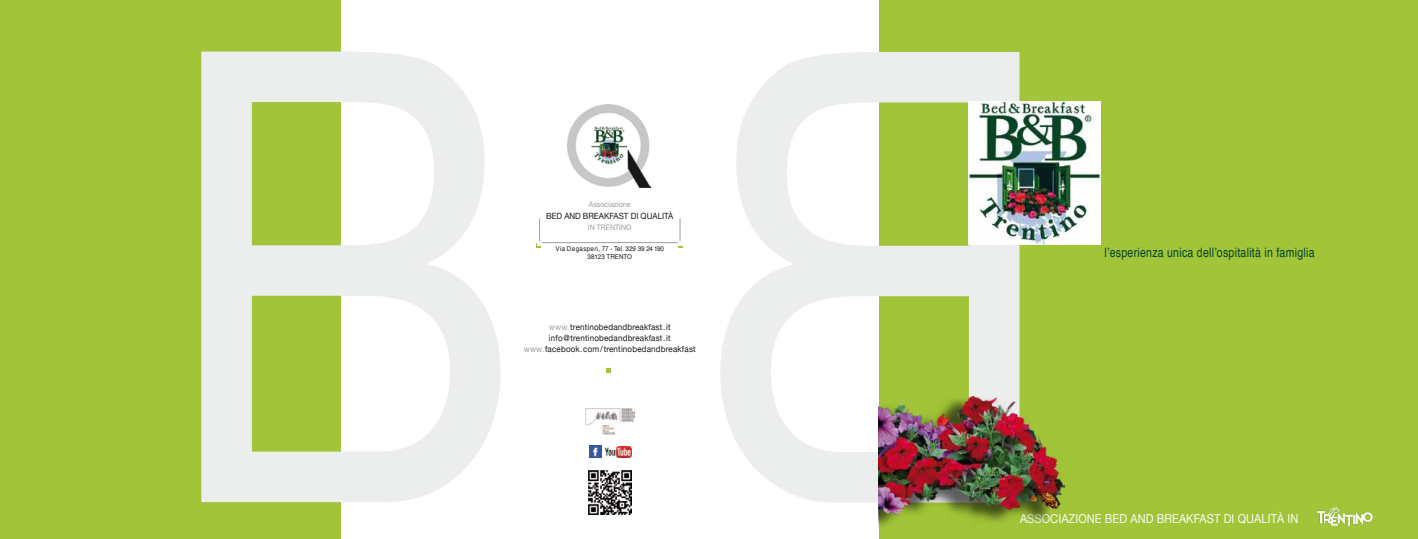
<style>
.page{position:relative;width:1418px;height:539px;background:#fff}
.page>*{position:absolute;margin:0;border:0;box-sizing:border-box;transform-origin:0 0}
.t1{font:13px "Helvetica";letter-spacing:.025em;color:#024328;scale:.82 1}
.t2{font:12.3px "Helvetica Neue";letter-spacing:.01em;color:#fcfcfc;scale:.89 1}
.t3{font:8.5px/11.4px "Helvetica Neue";letter-spacing:.025em;color:#1a171c;text-align:center;scale:.94 1}
.t4{font:8.5px "Helvetica Neue";color:#1a171c;scale:.94 1}
.t5{font:7.6px "Helvetica Neue";color:#9c9e9f;scale:.94 1}
.t6{font:6.6px/8.5px "Helvetica";color:#1a171c;text-align:center;scale:.94 1}
.s1{color:#9c9e9f}
</style>
<div class="page">
<div style="left:0;top:0;width:340px;height:539px;background:#a1c438"></div>
<div style="left:879px;top:0;width:538px;height:539px;background:#a1c438"></div>
<svg style="left:201px;top:52px;width:299px;height:450px;fill:#eceded"></svg>
<svg style="left:720px;top:52px;width:299px;height:450px;fill:#eceded"></svg>
<img style="left:968px;top:102px;width:132px;height:142px">
<img style="left:1317px;top:507px;width:55px;height:18px">
<img style="left:878px;top:391px;width:186px;height:136px">
<div style="left:539px;top:218px;width:141px;height:25px;border:1px solid #9c9e9f"></div>
<svg style="left:536px;top:241px;width:5px;height:6px"></svg>
<svg style="left:606px;top:368px;width:4px;height:5px"></svg>
<svg style="left:589px;top:445px;width:12px;height:12px"></svg>
<img style="left:605px;top:446px;width:26px;height:11px">
<img style="left:588px;top:470px;width:44px;height:44px">
<img style="left:586px;top:408px;width:48px;height:26px">
<img style="left:568px;top:105px;width:82px;height:82px">
<img style="left:591px;top:126px;width:35px;height:38px">
<p class="t5" style="left:589px;top:200px;width:46px">Associazione</p>
<p class="t4" style="left:546px;top:210px;width:137px">BED AND BREAKFAST DI QUALITÀ</p>
<p class="t5" style="left:588px;top:223px;width:48px">IN TRENTINO</p>
<p class="t6" style="left:555px;top:244px;width:117px">Via Degasperi, 77 - Tel. 329 39 24 190<br>38123 TRENTO</p>
<p class="t3" style="left:524px;top:321px;width:184px"><span class="s1">www.</span>trentinobedandbreakfast.it info@trentinobedandbreakfast.it <span class="s1">www.</span>facebook.com/trentinobedandbreakfast</p>
<h1 class="t1" style="left:1104px;top:243px;width:258px">l’esperienza unica dell’ospitalità in famiglia</h1>
<h2 class="t2" style="left:1020px;top:511px;width:314px">ASSOCIAZIONE BED AND BREAKFAST DI QUALITÀ IN</h2>
</div>
